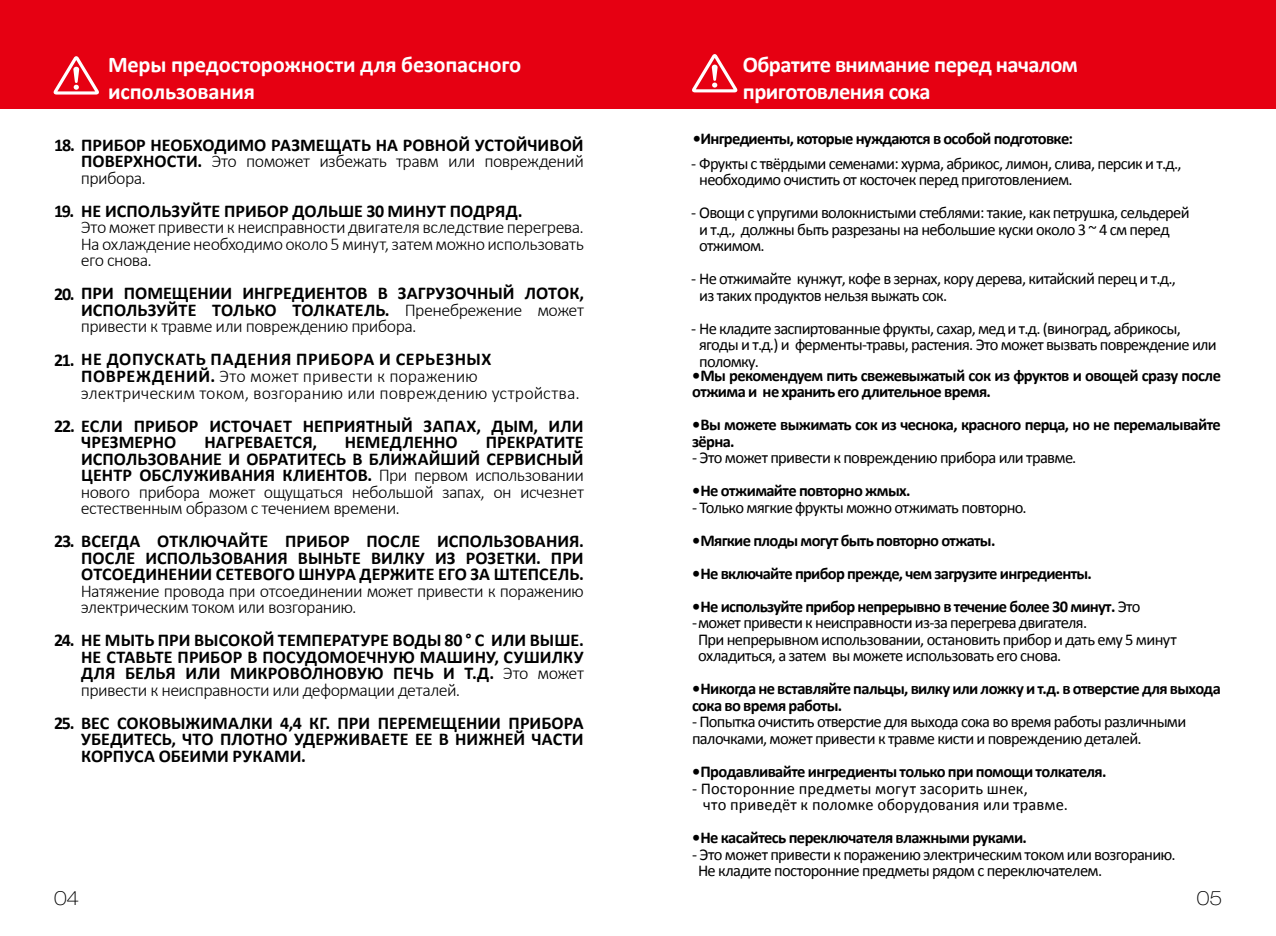
<style>
.page{position:relative;width:1276px;height:936px;background:#fff}
.page>*{position:absolute;margin:0;border:0;box-sizing:border-box;transform-origin:0 0}
.t1{font:700 22.5px/27px "Calibri";letter-spacing:-.01em;color:#fff}
.t2{font:100 expanded 19.5px "Helvetica Neue LT Pro";color:#000}
.t3{font:700 18px/16.5px "Calibri";color:#000;text-align:justify}
.t4{font:300 18px/16.5px "Calibri";letter-spacing:-.03em;color:#000;text-align:justify}
.t5{font:300 18px/16.5px "Calibri";color:#000}
.t6{font:16.5px/16.5px "Calibri";letter-spacing:-.045em;color:#000}
.t7{font:700 16.5px/16.5px "Calibri";letter-spacing:-.04em;color:#000}
.t8{font:16.5px/16.5px "Calibri";letter-spacing:.005em;color:#000}
.s1{font-weight:300}
.s2{font-weight:700}
.s3{font-weight:400}
</style>
<div class="page">
<div style="left:0;top:0;width:1276px;height:108px;background:#e60012"></div>
<svg style="left:692px;top:54px;width:46px;height:38px"></svg>
<svg style="left:53px;top:56px;width:46px;height:38px"></svg>
<h1 class="t1" style="left:108px;top:51px;width:415px">Меры предосторожности для безопасного использования</h1>
<p class="t3" style="left:81px;top:137px;width:504px;text-indent:-27px">18. Прибор необходимо размещать на ровной устойчивой п оверхн ости. <span class="s1">Это поможет избежать травм или повреждений прибора.</span></p>
<p class="t3" style="left:54px;top:203px;width:470px">19. Не используйте прибор дольше 30 минут подряд.</p>
<p class="t4" style="left:81px;top:219px;width:505px">Это может привести к неисправности двигателя вследствие перегрева.<br>На охлаждение необходимо около 5 минут, затем можно использовать его снова.</p>
<p class="t3" style="left:81px;top:285px;width:505px;text-indent:-27px">20. При помещении ингредиентов в загрузочный лоток, исп ользуйте только толкатель. <span class="s1">Пренебрежение может привести к травме или повреждению прибора.</span></p>
<p class="t5" style="left:81px;top:351px;width:500px;text-indent:-27px"><span class="s2">21. Не допускать падения прибора и серьезных поврежден ий.</span> Это может привести к поражению электрическим током, возгоранию или повреждению устройства.</p>
<p class="t3" style="left:81px;top:417px;width:504px;text-indent:-27px">22. Если прибор источает неприятный запах, дым, или чрезмерно</p>
<p class="t3" style="left:204px;top:434px;width:114px">нагревается,</p>
<p class="t3" style="left:345px;top:434px;width:114px">немедленно</p>
<p class="t4" style="left:81px;top:433px;width:505px;text-indent:405px"><span class="s2">прекратите использование и обратитесь в ближайший сервисн ый центр обслуживания клиентов.</span> При первом использовании нового прибора может ощущаться небольшой запах, он исчезнет естественным образом с течением времени.</p>
<p class="t3" style="left:81px;top:533px;width:504px;text-indent:-27px">23. Всегда отключайте прибор после использования.<br>После использования выньте вилку из розетки. При отсоединении сетевого шнура держите его за штепсель.</p>
<p class="t4" style="left:81px;top:582px;width:504px">Натяжение провода при отсоединении может привести к поражению электрическим током или возгоранию.</p>
<p class="t3" style="left:81px;top:632px;width:505px;text-indent:-27px">24. Не мыть при высокой температуре воды 80 ° С или выше.<br>Не ставьте прибор в посудомоечную машину, сушилку для белья или микроволновую печь и т.д. <span class="s1">Это может привести к неисправности или деформации деталей.</span></p>
<p class="t3" style="left:81px;top:714px;width:504px;text-indent:-27px">25. Вес соковыжималки 4,4 кг. При перемещении прибора убедитесь, что плотно удерживаете ее в нижней части корпуса обеими руками.</p>
<h1 class="t1" style="left:743px;top:51px;width:336px">Обратите внимание перед началом приготовления сока</h1>
<p class="t7" style="left:693px;top:131px;width:382px">•ингредиенты, которые нуждаются в особой подготовке:</p>
<p class="t6" style="left:699px;top:155px;width:484px;text-indent:-8px">- Фрукты с твёрдыми семенами: хурма, абрикос, лимон, слива, персик и т.д., необходимо очистить от косточек перед приготовлением.</p>
<p class="t6" style="left:699px;top:204px;width:492px;text-indent:-8px">- Овощи с упругими волокнистыми стеблями: такие, как петрушка, сельдерей и т.д., должны быть разрезаны на небольшие куски около 3 ~ 4 см перед отжимом.</p>
<p class="t6" style="left:699px;top:270px;width:478px;text-indent:-8px">- Не отжимайте кунжут, кофе в зернах, кору дерева, китайский перец и т.д., из таких продуктов нельзя выжать сок.</p>
<p class="t6" style="left:699px;top:320px;width:519px;text-indent:-8px">- Не кладите заспиртованные фрукты, сахар, мед и т.д. (виноград, абрикосы, ягоды и т.д.) и ферменты-травы, растения. Это может вызвать повреждение или поломку.</p>
<p class="t7" style="left:692px;top:367px;width:530px">•Мы рекомендуем пить свежевыжатый сок из фруктов и овощей сразу после отжима и не хранить его длительное время.</p>
<p class="t7" style="left:692px;top:416px;width:530px">•Вы можете выжимать сок из чеснока, красного перца, но не перемалывайте зёрна.</p>
<p class="t6" style="left:692px;top:449px;width:386px">- Это может привести к повреждению прибора или травме.</p>
<p class="t7" style="left:692px;top:482px;width:220px">•Не отжимайте повторно жмых.</p>
<p class="t6" style="left:692px;top:499px;width:336px">- Только мягкие фрукты можно отжимать повторно.</p>
<p class="t7" style="left:692px;top:532px;width:305px">•мягкие плоды могут быть повторно отжаты.</p>
<p class="t7" style="left:692px;top:565px;width:401px">•Не включайте прибор прежде, чем загрузите ингредиенты.</p>
<p class="t7" style="left:692px;top:598px;width:450px">•Не используйте прибор непрерывно в течение более 30 минут. <span class="s3">Это</span></p>
<p class="t6" style="left:692px;top:614px;width:397px">-может привести к неисправности из-за перегрева двигателя.</p>
<p class="t6" style="left:698px;top:631px;width:480px">При непрерывном использовании, остановить прибор и дать ему 5 минут</p>
<p class="t6" style="left:698px;top:647px;width:365px">охладиться, а затем вы можете использовать его снова.</p>
<p class="t7" style="left:692px;top:680px;width:530px">•Никогда не вставляйте пальцы, вилку или ложку и т.д. в отверстие для выхода сока во время работы.</p>
<p class="t6" style="left:692px;top:713px;width:496px">- Попытка очистить отверстие для выхода сока во время работы различными палочками, может привести к травме кисти и повреждению деталей.</p>
<p class="t7" style="left:692px;top:763px;width:416px">•Продавливайте ингредиенты только при помощи толкателя.</p>
<p class="t8" style="left:703px;top:779px;width:366px;text-indent:-11px">- Посторонние предметы могут засорить шнек,<br>что приведёт к поломке оборудования или травме.</p>
<p class="t7" style="left:692px;top:829px;width:336px">•Не касайтесь переключателя влажными руками.</p>
<p class="t6" style="left:698px;top:845px;width:479px;text-indent:-6px">- Это может привести к поражению электрическим током или возгоранию.<br>Не кладите посторонние предметы рядом с переключателем.</p>
<p class="t2" style="left:54px;top:886px;width:27px">04</p>
<p class="t2" style="left:1196px;top:886px;width:27px">05</p>
</div>
